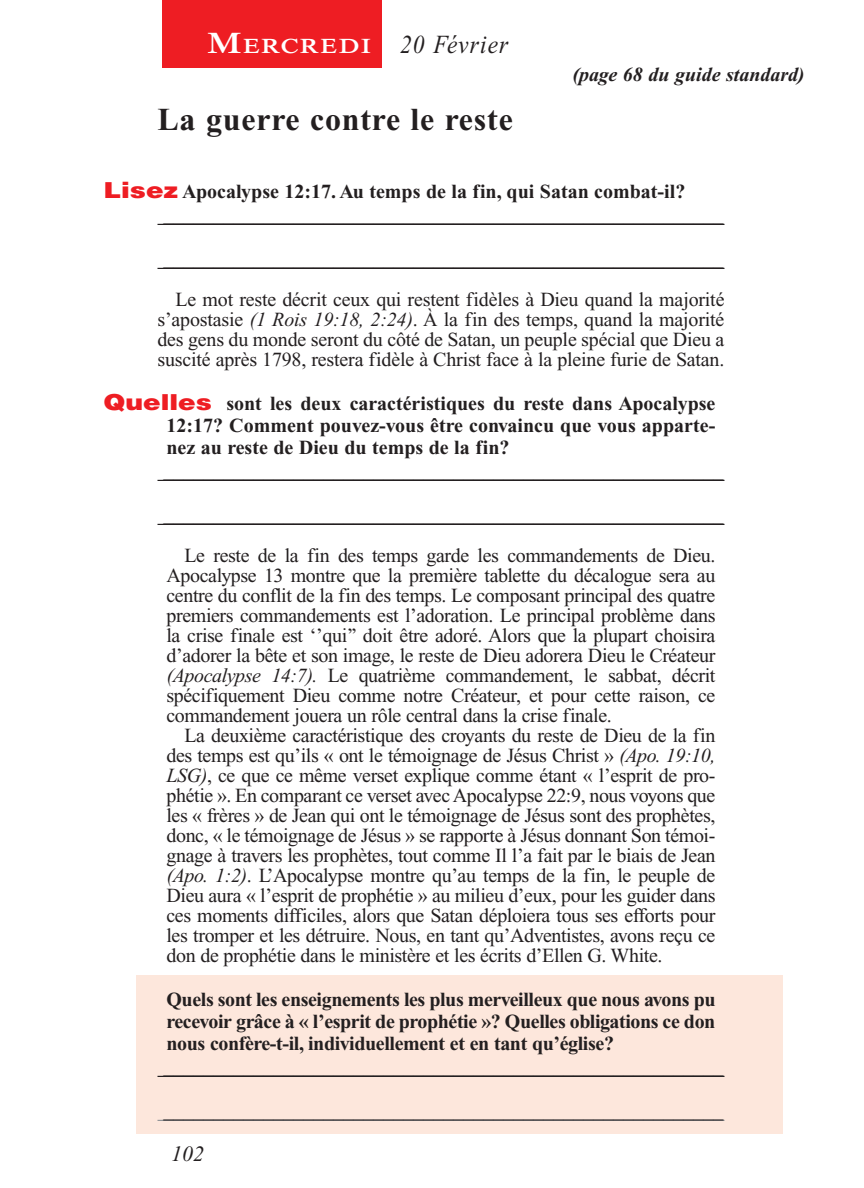
<style>
.page{position:relative;width:864px;height:1188px;background:#fff}
.page>*{position:absolute;margin:0;border:0;box-sizing:border-box;transform-origin:0 0}
.Head{font:700 32px "Times New Roman PS Std";letter-spacing:.025em;color:#231f20}
.Lesson_Dates{font:italic 26px "Times New Roman PS Std";letter-spacing:.05em;color:#231f20;scale:.9 1}
.t1{font:italic 22px "Times New Roman PS Std";color:#231f20}
.Daily_Header{font:600 21px "Times NRMT Std";letter-spacing:.07em;color:#fff;scale:1.1 1}
.x-screened_box-text{font:20px/20px "Times New Roman PS Std";letter-spacing:-.02em;color:#231f20;text-align:justify}
.Blank_Lines{font:20px "Times New Roman PS Std";color:#231f20}
.x-screened_box-text-2{font:700 20px/22px "Times New Roman PS Std";letter-spacing:-.02em;color:#231f20;text-align:justify}
.Body{font:20px/20px "Times New Roman PS Std";letter-spacing:-.01em;color:#231f20;text-align:justify}
.Question{font:700 20px "Times New Roman PS Std";color:#231f20}
.Page_from_SE{font:italic 700 20px "Times New Roman PS Std";color:#231f20}
.s1{font-size:30px}
.s2{font-family:"Helvetica LT Std";font-weight:900;font-size:22px;color:#ee1d23}
.s3{font-style:italic}
</style>
<div class="page">
<div style="left:162px;top:0;width:220px;height:68px;background:#ee1d23"></div>
<div style="left:137px;top:976px;width:646px;height:158px;background:#fde7dc"></div>
<hr style="left:158px;top:224px;width:566px;height:1px;background:#231f20">
<hr style="left:158px;top:268px;width:566px;height:1px;background:#231f20">
<hr style="left:158px;top:480px;width:566px;height:1px;background:#231f20">
<hr style="left:158px;top:524px;width:566px;height:1px;background:#231f20">
<hr style="left:158px;top:1076px;width:566px;height:1px;background:#231f20">
<hr style="left:158px;top:1120px;width:566px;height:1px;background:#939598">
<p class="Daily_Header" style="left:207px;top:34px;width:150px"><span class="s1">M</span>ERCREDI</p>
<p class="Lesson_Dates" style="left:400px;top:30px;width:122px">20 Février</p>
<p class="Head" style="left:158px;top:102px;width:357px">La guerre contre le reste</p>
<p class="Page_from_SE" style="left:573px;top:64px;width:234px">(page 68 du guide standard)</p>
<p class="Question" style="left:104px;top:181px;width:583px"><span class="s2">Lisez</span> Apocalypse 12:17. Au temps de la fin, qui Satan combat-il?</p>
<p class="Blank_Lines" style="left:164px;top:205px;width:561px">________________________________________________________</p>
<p class="Blank_Lines" style="left:164px;top:249px;width:561px">________________________________________________________</p>
<p class="Body" style="left:158px;top:290px;width:569px;text-indent:18px">Le mot reste décrit ceux qui restent fidèles à Dieu quand la majorité s’apostasie <span class="s3">(1 Rois 19:18, 2:24)</span>. À la fin des temps, quand la majorité des gens du monde seront du côté de Satan, un peuple spécial que Dieu a suscité après 1798, restera fidèle à Christ face à la pleine furie de Satan.</p>
<p class="x-screened_box-text-2" style="left:166px;top:393px;width:551px;text-indent:-63px"><span class="s2">Quelles</span> sont les deux caractéristiques du reste dans Apocalypse 12:17? Comment pouvez-vous être convaincu que vous apparte&shy;nez au reste de Dieu du temps de la fin?</p>
<p class="Blank_Lines" style="left:164px;top:461px;width:561px">________________________________________________________</p>
<p class="Blank_Lines" style="left:164px;top:505px;width:561px">________________________________________________________</p>
<p class="x-screened_box-text" style="left:166px;top:546px;width:551px;text-indent:18px">Le reste de la fin des temps garde les commandements de Dieu.<br>Apocalypse 13 montre que la première tablette du décalogue sera au centre du conflit de la fin des temps. Le composant principal des quatre premiers commandements est l’adoration. Le principal problème dans la crise finale est ‘’qui’’ doit être adoré. Alors que la plupart choisira d’adorer la bête et son image, le reste de Dieu adorera Dieu le Créateur <span class="s3">(Apocalypse 14:7).</span> Le quatrième commandement, le sabbat, décrit spécifiquement Dieu comme notre Créateur, et pour cette raison, ce commandement jouera un rôle central dans la crise finale.</p>
<p class="x-screened_box-text" style="left:166px;top:726px;width:551px;text-indent:18px">La deuxième caractéristique des croyants du reste de Dieu de la fin des temps est qu’ils « ont le témoignage de Jésus Christ » <span class="s3">(Apo. 19:10, LSG)</span>, ce que ce même verset explique comme étant « l’esprit de pro&shy;phétie ». En comparant ce verset avec Apocalypse 22:9, nous voyons que les « frères » de Jean qui ont le témoignage de Jésus sont des prophètes, donc, « le témoignage de Jésus » se rapporte à Jésus donnant Son témoi&shy;gnage à travers les prophètes, tout comme Il l’a fait par le biais de Jean <span class="s3">(Apo. 1:2)</span>. L’Apocalypse montre qu’au temps de la fin, le peuple de Dieu aura « l’esprit de prophétie » au milieu d’eux, pour les guider dans ces moments difficiles, alors que Satan déploiera tous ses efforts pour les tromper et les détruire. Nous, en tant qu’Adventistes, avons reçu ce don de prophétie dans le ministère et les écrits d’Ellen G. White.</p>
<p class="x-screened_box-text-2" style="left:166px;top:989px;width:551px">Quels sont les enseignements les plus merveilleux que nous avons pu recevoir grâce à « l’esprit de prophétie »? Quelles obligations ce don nous confère-t-il, individuellement et en tant qu’église?</p>
<p class="Blank_Lines" style="left:164px;top:1057px;width:561px">________________________________________________________</p>
<p class="Blank_Lines" style="left:164px;top:1101px;width:561px">________________________________________________________</p>
<p class="t1" style="left:171px;top:1142px;width:34px">102</p>
</div>
